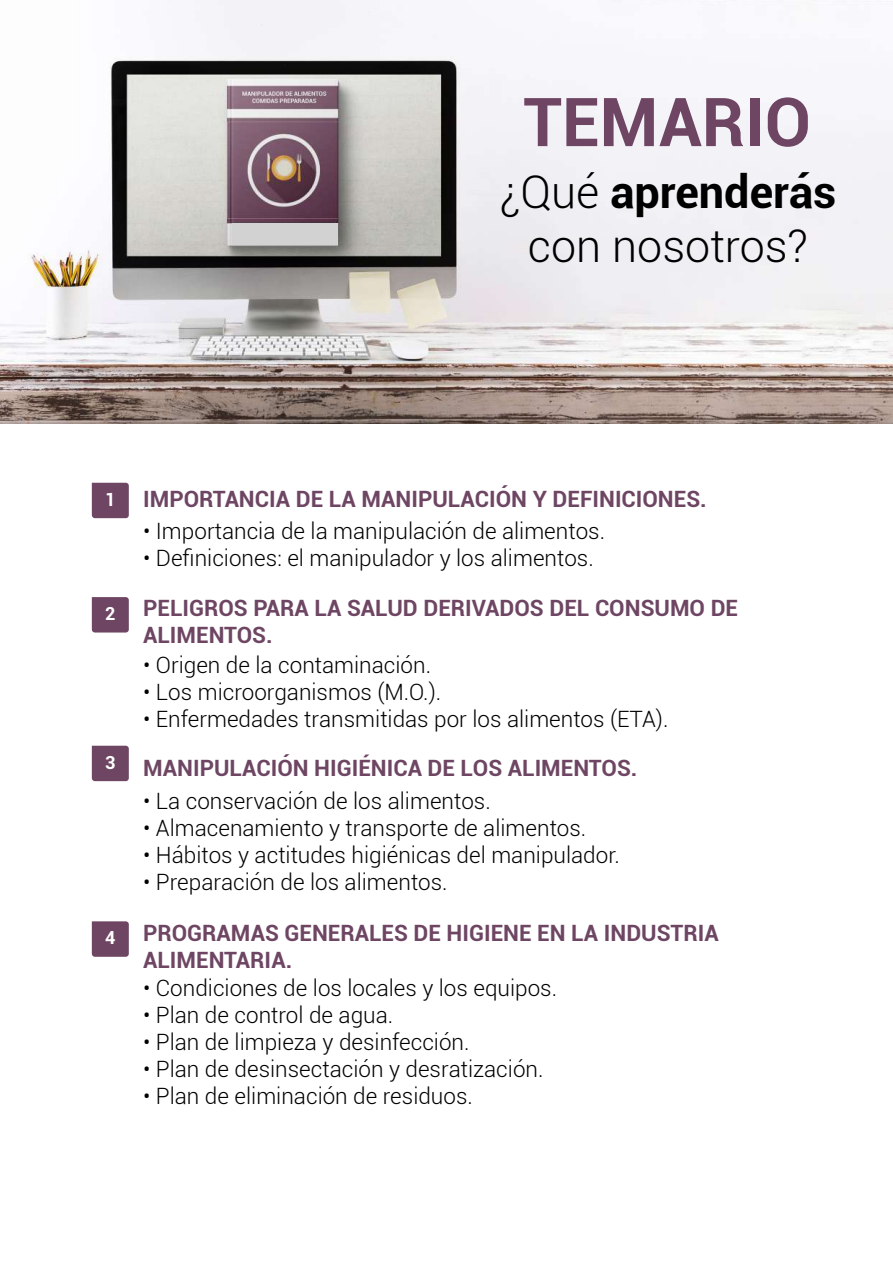
<style>
.page{position:relative;width:893px;height:1263px;background:#fff}
.page>*{position:absolute;margin:0;border:0;box-sizing:border-box;transform-origin:0 0}
.t1{font:700 67.5px "Roboto";color:#6e4663}
.t2{font:300 45px/54px "Roboto";color:#000;text-align:center}
.t3{font:300 22.5px "Roboto";color:#000}
.t4{font:700 22.5px/27px "Roboto";color:#6e4663}
.t5{font:700 18px "Roboto";color:#fff}
.s1{font-weight:700}
</style>
<div class="page">
<svg style="left:92px;top:483px;width:37px;height:35px"></svg>
<svg style="left:92px;top:597px;width:37px;height:35px"></svg>
<svg style="left:92px;top:746px;width:37px;height:35px"></svg>
<img style="left:0;top:0;width:893px;height:423px">
<div style="left:232px;top:223px;width:106px;height:22px;background:#d2d2d2"></div>
<svg style="left:92px;top:921px;width:37px;height:36px"></svg>
<h1 class="t1" style="left:523px;top:74px;width:289px">TEMARIO</h1>
<h2 class="t2" style="left:500px;top:164px;width:338px">¿Qué <span class="s1">aprenderás </span>con nosotros?</h2>
<p class="t5" style="left:105px;top:487px;width:12px">1</p>
<p class="t5" style="left:105px;top:601px;width:12px">2</p>
<p class="t5" style="left:105px;top:750px;width:12px">3</p>
<p class="t5" style="left:105px;top:925px;width:12px">4</p>
<p class="t4" style="left:143px;top:484px;width:565px">IMPORTANCIA DE LA MANIPULACIÓN Y DEFINICIONES.</p>
<p class="t3" style="left:143px;top:515px;width:463px">• Importancia de la manipulación de alimentos.</p>
<p class="t3" style="left:143px;top:542px;width:452px">• Definiciones: el manipulador y los alimentos.</p>
<p class="t4" style="left:143px;top:594px;width:596px">PELIGROS PARA LA SALUD DERIVADOS DEL CONSUMO DE<br>ALIMENTOS.</p>
<p class="t3" style="left:143px;top:649px;width:289px">• Origen de la contaminación.</p>
<p class="t3" style="left:143px;top:676px;width:300px">• Los microorganismos (M.O.).</p>
<p class="t3" style="left:143px;top:703px;width:527px">• Enfermedades transmitidas por los alimentos (ETA).</p>
<p class="t4" style="left:143px;top:753px;width:496px">MANIPULACIÓN HIGIÉNICA DE LOS ALIMENTOS.</p>
<p class="t3" style="left:143px;top:785px;width:349px">• La conservación de los alimentos.</p>
<p class="t3" style="left:143px;top:812px;width:445px">• Almacenamiento y transporte de alimentos.</p>
<p class="t3" style="left:143px;top:839px;width:478px">• Hábitos y actitudes higiénicas del manipulador.</p>
<p class="t3" style="left:143px;top:866px;width:306px">• Preparación de los alimentos.</p>
<p class="t4" style="left:143px;top:918px;width:577px">PROGRAMAS GENERALES DE HIGIENE EN LA INDUSTRIA<br>ALIMENTARIA.</p>
<p class="t3" style="left:143px;top:972px;width:415px">• Condiciones de los locales y los equipos.</p>
<p class="t3" style="left:143px;top:999px;width:252px">• Plan de control de agua.</p>
<p class="t3" style="left:143px;top:1026px;width:328px">• Plan de limpieza y desinfección.</p>
<p class="t3" style="left:143px;top:1053px;width:402px">• Plan de desinsectación y desratización.</p>
<p class="t3" style="left:143px;top:1080px;width:331px">• Plan de eliminación de residuos.</p>
</div>
